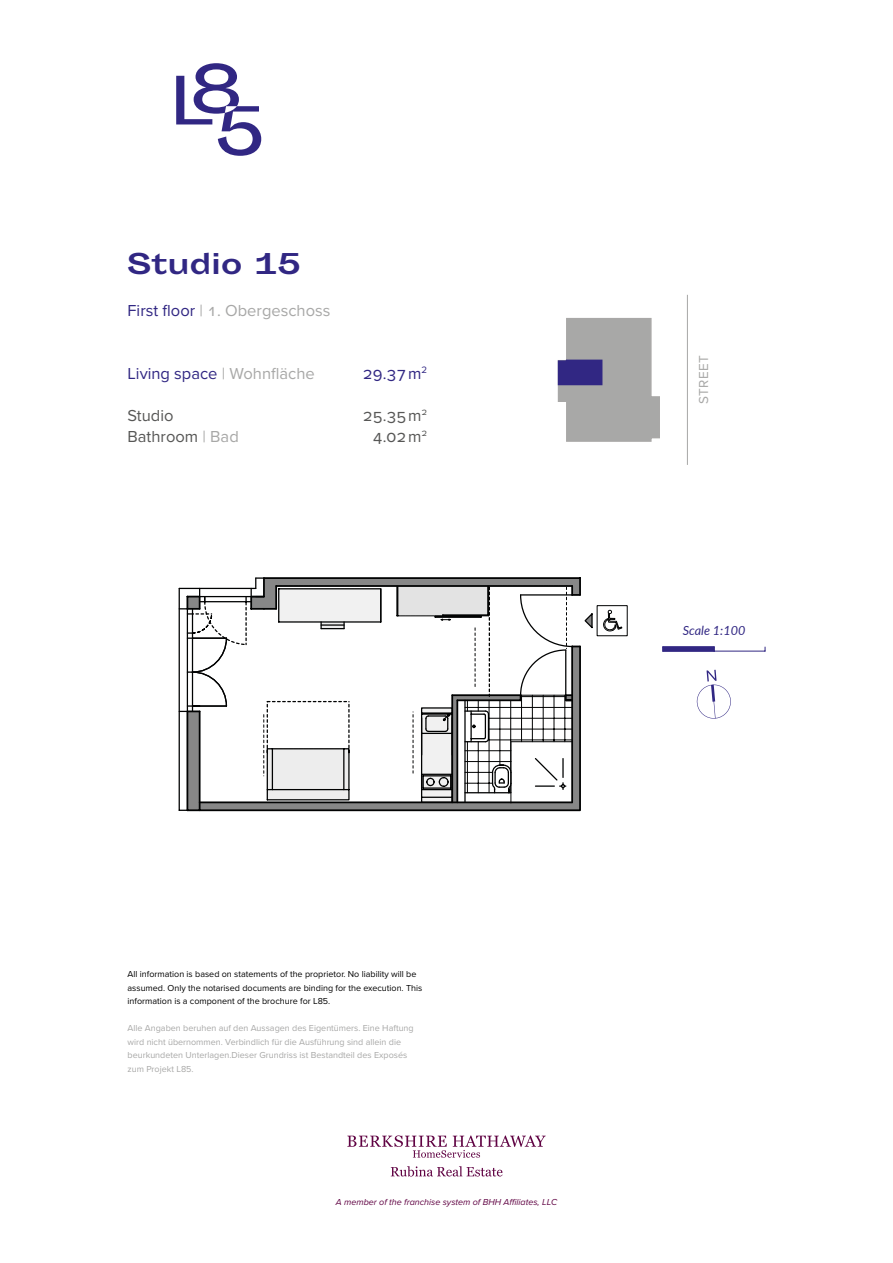
<style>
.page{position:relative;width:893px;height:1263px;background:#fff}
.page>*{position:absolute;margin:0;border:0;box-sizing:border-box;transform-origin:0 0}
.Typ{font:700 27px "Sporting Grotesque";letter-spacing:.005em;color:#312783}
.Typ-2{font:16.5px "Proxima Nova";color:#575756}
.Typ-3{font:16.5px "Proxima Nova";color:#312783}
.Typ-4{font:16.5px "Proxima Nova";color:#a8a8a7}
.Typ-5{font:13.5px "Proxima Nova";letter-spacing:.03em;color:#a8a8a7}
.t1{font:italic 12.6px "Lato";color:#312783}
.t2{font:9px/13.5px "Proxima Nova";color:#a8a8a7}
.t3{font:9px/13.5px "Proxima Nova";color:#000}
.t4{font:italic 9px "Proxima Nova";color:#600343}
.s1{color:#312783}
.s2{color:#a8a8a7}
</style>
<div class="page">
<svg style="left:391px;top:1166px;width:112px;height:11px"></svg>
<svg style="left:347px;top:1135px;width:199px;height:23px"></svg>
<svg style="left:176px;top:63px;width:85px;height:93px"></svg>
<svg style="left:178px;top:613px;width:415px;height:198px;background:#747474"></svg>
<svg style="left:603px;top:609px;width:20px;height:23px"></svg>
<svg style="left:178px;top:577px;width:414px;height:227px"></svg>
<svg style="left:696px;top:670px;width:35px;height:49px"></svg>
<svg style="left:662px;top:646px;width:53px;height:6px"></svg>
<hr style="left:714px;top:651px;width:51px;height:1px;background:#312783">
<hr style="left:663px;top:647px;width:51px;height:1px;background:#312783">
<hr style="left:687px;top:295px;width:1px;height:170px;background:#a8a8a7">
<svg style="left:557px;top:318px;width:103px;height:124px;background:#a7a6ad"></svg>
<p class="Typ" style="left:128px;top:249px;width:175px">Studio 15</p>
<p class="Typ-4" style="left:128px;top:298px;width:204px"><span class="s1">First floor</span> | 1. Obergeschoss</p>
<p class="Typ-3" style="left:128px;top:361px;width:189px">Living space <span class="s2">| Wohnfläche</span></p>
<p class="Typ-3" style="left:363px;top:361px;width:66px">29.37 m<sup>2</sup></p>
<p class="Typ-2" style="left:128px;top:403px;width:47px">Studio</p>
<p class="Typ-2" style="left:363px;top:403px;width:66px">25.35 m<sup>2</sup></p>
<p class="Typ-2" style="left:128px;top:424px;width:113px">Bathroom <span class="s2">| Bad</span></p>
<p class="Typ-2" style="left:373px;top:424px;width:56px">4.02 m<sup>2</sup></p>
<p class="Typ-5" style="left:694px;top:404px;width:50px;rotate:-90deg">STREET</p>
<h3 class="t1" style="left:683px;top:621px;width:64px">Scale 1:100</h3>
<p class="t3" style="left:128px;top:967px;width:296px">All information is based on statements of the proprietor. No liability will be assumed. Only the notarised documents are binding for the execution. This information is a component of the brochure for L85.</p>
<p class="t2" style="left:128px;top:1021px;width:288px">Alle Angaben beruhen auf den Aussagen des Eigentümers. Eine Haftung wird nicht übernommen. Verbindlich für die Ausführung sind allein die beurkundeten Unterlagen.Dieser Grundriss ist Bestandteil des Exposés zum Projekt L85.</p>
<p class="t4" style="left:336px;top:1195px;width:223px">A member of the franchise system of BHH Affiliates, LLC</p>
</div>
